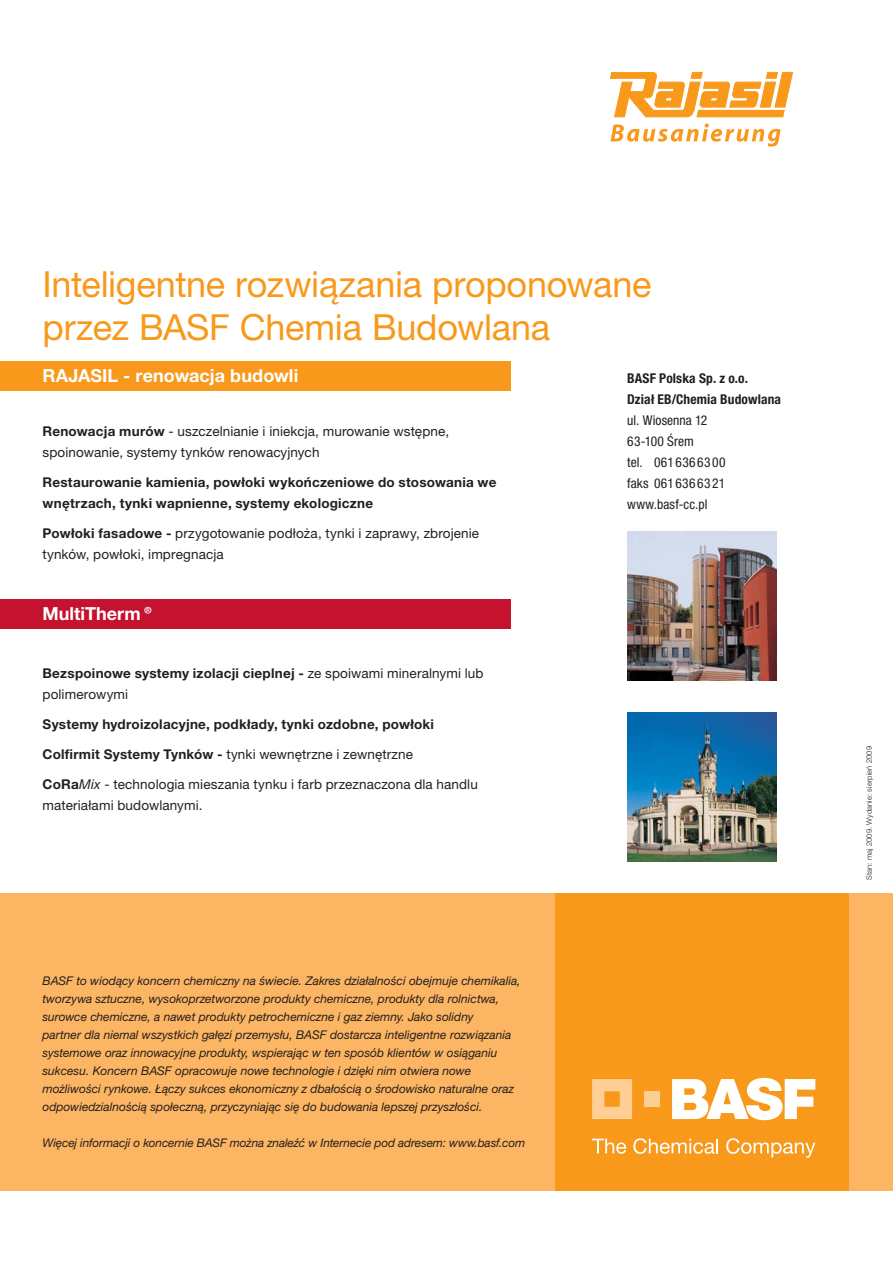
<style>
.page{position:relative;width:893px;height:1263px;background:#fff}
.page>*{position:absolute;margin:0;border:0;box-sizing:border-box;transform-origin:0 0}
.t1{font:36px/42.5px "Helvetica Neue CE";letter-spacing:-.01em;color:#f8991c}
.t2{font:700 18px "Helvetica Neue CE";color:#fff}
.t3{font:13.5px/21.3px "Helvetica Neue CE";letter-spacing:.01em;color:#231f20}
.t4{font:700 13.5px/21.3px "Helvetica Neue CE";letter-spacing:.02em;color:#231f20}
.t5{font:condensed 13.5px/21px "Helvetica Neue LTCE";letter-spacing:.01em;color:#231f20}
.t6{font:700 condensed 13.5px/21px "Helvetica Neue LTCE";letter-spacing:.01em;color:#231f20}
.t7{font:italic 12px/18px "Helvetica Neue CE";color:#231f20}
.t8{font:italic 11.85px "Helvetica Neue CE";letter-spacing:-.01em;color:#231f20}
.t9{font:300 7.5px "Helvetica Neue CE";letter-spacing:.025em;color:#231f20}
.s1{font-weight:700}
.s2{font-style:italic}
</style>
<div class="page">
<img style="left:627px;top:712px;width:149px;height:149px">
<img style="left:627px;top:531px;width:149px;height:149px">
<div style="left:0;top:361px;width:510px;height:30px;background:#f8991c"></div>
<div style="left:0;top:600px;width:510px;height:29px;background:#c4122f"></div>
<div style="left:0;top:893px;width:893px;height:298px;background:#fcb562"></div>
<svg style="left:610px;top:124px;width:171px;height:23px"></svg>
<svg style="left:610px;top:72px;width:183px;height:45px"></svg>
<div style="left:555px;top:893px;width:293px;height:298px;background:#f8991c"></div>
<svg style="left:592px;top:1138px;width:34px;height:16px"></svg>
<svg style="left:633px;top:1138px;width:85px;height:16px"></svg>
<svg style="left:726px;top:1138px;width:89px;height:20px"></svg>
<svg style="left:672px;top:1078px;width:143px;height:42px"></svg>
<svg style="left:592px;top:1079px;width:40px;height:40px;background:#fdc581"></svg>
<div style="left:644px;top:1091px;width:16px;height:16px;background:#fece94"></div>
<h1 class="t1" style="left:43px;top:268px;width:610px">Inteligentne rozwiązania proponowane przez BASF Chemia Budowlana</h1>
<h2 class="t2" style="left:43px;top:369px;width:257px">RAJASIL - renowacja budowli</h2>
<p class="t3" style="left:43px;top:422px;width:408px"><span class="s1">Renowacja murów</span> - uszczelnianie i iniekcja, murowanie wstępne, spoinowanie, systemy tynków renowacyjnych</p>
<p class="t4" style="left:43px;top:473px;width:455px">Restaurowanie kamienia, powłoki wykończeniowe do stosowania we wnętrzach, tynki wapnienne, systemy ekologiczne</p>
<p class="t3" style="left:43px;top:524px;width:438px"><span class="s1">Powłoki fasadowe -</span> przygotowanie podłoża, tynki i zaprawy, zbrojenie tynków, powłoki, impregnacja</p>
<h2 class="t2" style="left:43px;top:607px;width:114px">MultiTherm®</h2>
<p class="t3" style="left:43px;top:664px;width:442px"><span class="s1">Bezspoinowe systemy izolacji cieplnej -</span> ze spoiwami mineralnymi lub polimerowymi</p>
<p class="t4" style="left:43px;top:715px;width:393px">Systemy hydroizolacyjne, podkłady, tynki ozdobne, powłoki</p>
<p class="t3" style="left:43px;top:745px;width:372px"><span class="s1">Colfirmit Systemy Tynków -</span> tynki wewnętrzne i zewnętrzne</p>
<p class="t3" style="left:43px;top:775px;width:437px"><span class="s1">CoRa</span><span class="s2">Mix</span> - technologia mieszania tynku i farb przeznaczona dla handlu materiałami budowlanymi.</p>
<p class="t7" style="left:43px;top:974px;width:479px">BASF to wiodący koncern chemiczny na świecie. Zakres działalności obejmuje chemikalia, tworzywa sztuczne, wysokoprzetworzone produkty chemiczne, produkty dla rolnictwa, surowce chemiczne, a nawet produkty petrochemiczne i gaz ziemny. Jako solidny<br>partner dla niemal wszystkich gałęzi przemysłu, BASF dostarcza inteligentne rozwiązania systemowe oraz innowacyjne produkty, wspierając w ten sposób klientów w osiąganiu sukcesu. Koncern BASF opraco wuje nowe technologie i dzięki nim otwiera nowe możliwości rynkowe. Łączy sukces ekonomicz ny z dbałością o środowisko naturalne oraz odpowiedzialnością społeczną, przyczyniając się do budowania lepszej przyszłości.</p>
<p class="t8" style="left:43px;top:1139px;width:484px">Więcej informacji o koncernie BASF można znaleźć w Internecie pod adresem: www.basf.com</p>
<p class="t6" style="left:627px;top:367px;width:155px">BASF Polska Sp. z o.o.<br>Dział EB/Chemia Budowlana</p>
<p class="t5" style="left:627px;top:409px;width:100px">ul. Wiosenna 12<br>63-100 Śrem<br>tel. 061 636 63 00 faks 061 636 63 21 www.basf-cc.pl</p>
<p class="t9" style="left:865px;top:880px;width:136px;rotate:-90deg">Stan: maj 2009. Wydanie: sierpień 2009</p>
</div>
